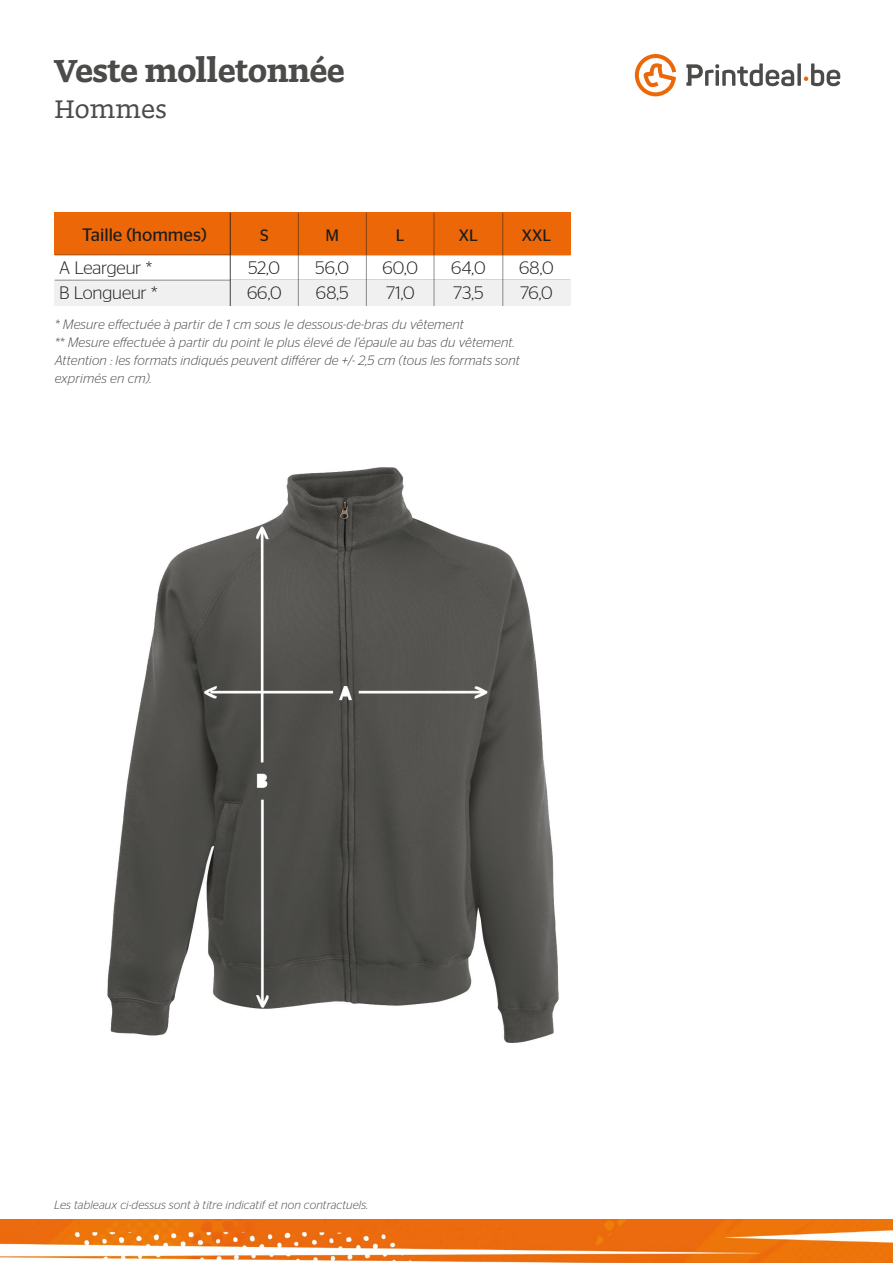
<style>
.page{position:relative;width:893px;height:1263px;background:#fff}
.page>*{position:absolute;margin:0;border:0;box-sizing:border-box;transform-origin:0 0}
.t1{font:700 37.5px "Doko";color:#4b4b4a}
.t2{font:30px "Doko";color:#4b4b4a}
.t3{font:300 18px "Stag Sans";letter-spacing:-.01em;color:#1d1d1b}
.t4{font:18px "Stag Sans";color:#1d1d1b}
.t5{font:16.5px "Stag Sans";color:#1d1d1b}
.t6{font:italic 300 13.5px/18px "Stag Sans";letter-spacing:.01em;color:#4b4b4a}
.t7{font:italic 300 12px "Stag Sans";letter-spacing:.01em;color:#4b4b4a}
</style>
<div class="page">
<div style="left:55px;top:213px;width:175px;height:42px;background:#ec6708"></div>
<div style="left:55px;top:280px;width:175px;height:26px;background:#f0f0f0"></div>
<hr style="left:55px;top:255px;width:515px;height:1px;background:#1d1d1b">
<hr style="left:55px;top:280px;width:515px;height:1px;background:#1d1d1b">
<svg style="left:797px;top:63px;width:4px;height:23px"></svg>
<svg style="left:686px;top:63px;width:108px;height:23px"></svg>
<svg style="left:804px;top:63px;width:36px;height:23px"></svg>
<svg style="left:635px;top:54px;width:41px;height:42px"></svg>
<div style="left:230px;top:213px;width:68px;height:42px;background:#ec6708"></div>
<div style="left:298px;top:213px;width:68px;height:42px;background:#ec6708"></div>
<div style="left:366px;top:213px;width:68px;height:42px;background:#ec6708"></div>
<div style="left:434px;top:213px;width:68px;height:42px;background:#ec6708"></div>
<div style="left:502px;top:213px;width:68px;height:42px;background:#ec6708"></div>
<div style="left:230px;top:280px;width:68px;height:26px;background:#f0f0f0"></div>
<div style="left:298px;top:280px;width:68px;height:26px;background:#f0f0f0"></div>
<div style="left:366px;top:280px;width:68px;height:26px;background:#f0f0f0"></div>
<div style="left:434px;top:280px;width:68px;height:26px;background:#f0f0f0"></div>
<div style="left:502px;top:280px;width:68px;height:26px;background:#f0f0f0"></div>
<hr style="left:230px;top:213px;width:1px;height:93px;background:#1d1d1b">
<hr style="left:298px;top:213px;width:1px;height:93px;background:#1d1d1b">
<hr style="left:366px;top:213px;width:1px;height:93px;background:#1d1d1b">
<hr style="left:434px;top:213px;width:1px;height:93px;background:#1d1d1b">
<hr style="left:502px;top:213px;width:1px;height:93px;background:#1d1d1b">
<img style="left:0;top:1219px;width:893px;height:44px">
<img style="left:107px;top:468px;width:451px;height:574px">
<p class="t1" style="left:54px;top:47px;width:292px">Veste molletonnée</p>
<p class="t2" style="left:54px;top:91px;width:114px">Hommes</p>
<p class="t4" style="left:82px;top:224px;width:126px">Taille (hommes)</p>
<p class="t3" style="left:59px;top:258px;width:95px">A Leargeur *</p>
<p class="t3" style="left:59px;top:283px;width:100px">B Longueur *</p>
<p class="t5" style="left:260px;top:226px;width:10px">S</p>
<p class="t5" style="left:326px;top:226px;width:15px">M</p>
<p class="t5" style="left:396px;top:226px;width:10px">L</p>
<p class="t5" style="left:459px;top:226px;width:21px">XL</p>
<p class="t5" style="left:522px;top:226px;width:31px">XXL</p>
<p class="t3" style="left:248px;top:258px;width:33px">52,0</p>
<p class="t3" style="left:247px;top:283px;width:36px">66,0</p>
<p class="t3" style="left:316px;top:258px;width:35px">56,0</p>
<p class="t3" style="left:316px;top:283px;width:34px">68,5</p>
<p class="t3" style="left:383px;top:258px;width:37px">60,0</p>
<p class="t3" style="left:386px;top:283px;width:30px">71,0</p>
<p class="t3" style="left:451px;top:258px;width:36px">64,0</p>
<p class="t3" style="left:453px;top:283px;width:32px">73,5</p>
<p class="t3" style="left:519px;top:258px;width:36px">68,0</p>
<p class="t3" style="left:520px;top:283px;width:34px">76,0</p>
<p class="t6" style="left:55px;top:315px;width:411px">* Mesure effectuée à partir de 1 cm sous le dessous-de-bras du vêtement</p>
<p class="t6" style="left:55px;top:333px;width:462px">** Mesure effectuée à partir du point le plus élevé de l’épaule au bas du vêtement.</p>
<p class="t6" style="left:55px;top:351px;width:467px">Attention : les formats indiqués peuvent différer de +/- 2,5 cm (tous les formats sont exprimés en cm).</p>
<p class="t7" style="left:54px;top:1198px;width:316px">Les tableaux ci-dessus sont à titre indicatif et non contractuels.</p>
</div>
